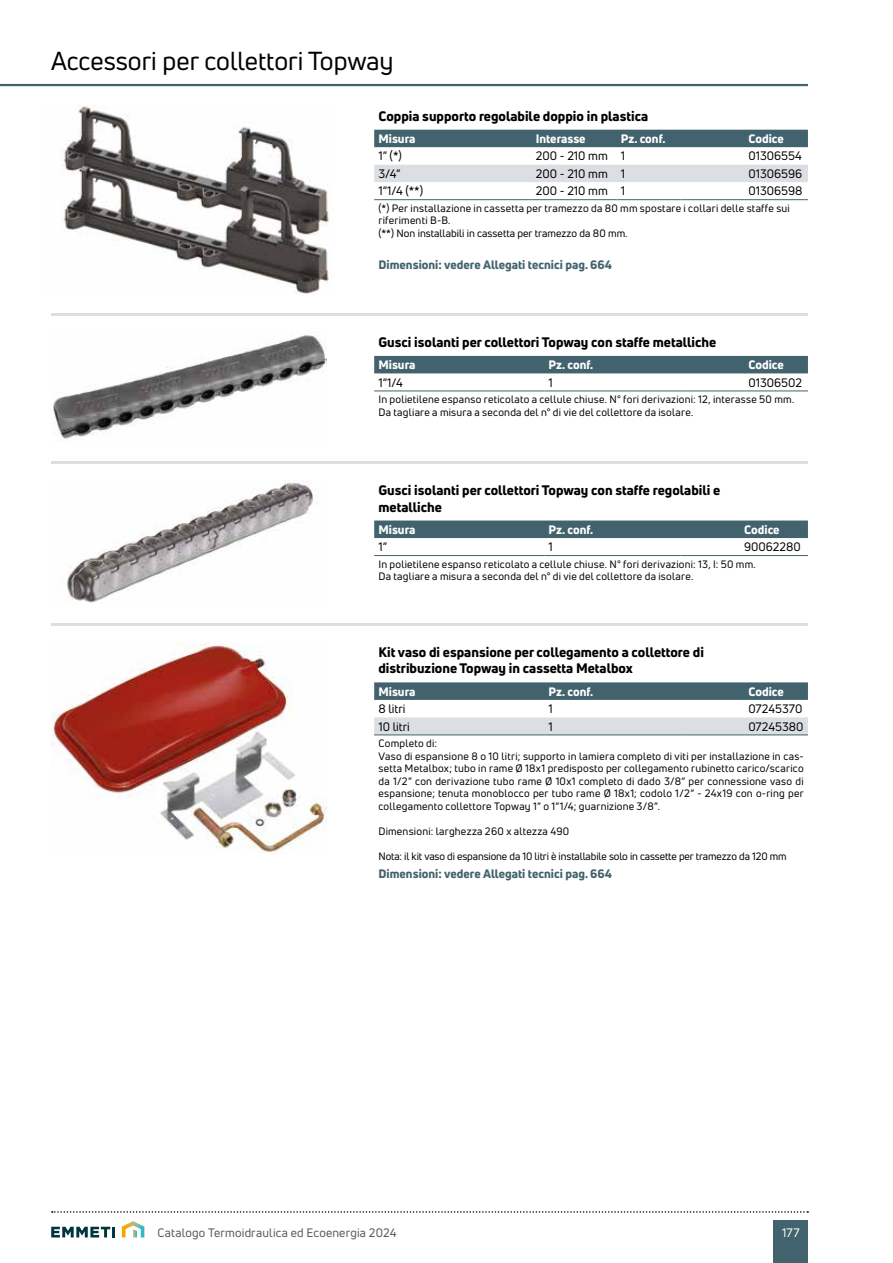
<style>
.page{position:relative;width:893px;height:1263px;background:#fff}
.page>*{position:absolute;margin:0;border:0;box-sizing:border-box;transform-origin:0 0}
.t1{font:25.5px "Uni Neue";color:#000}
.t2{font:800 13.5px/16.2px "Uni Neue";color:#000}
.t3{font:12px "Uni Neue";color:#000}
.t4{font:800 12px "Uni Neue";color:#fff}
.t5{font:800 12px "Uni Neue";color:#42636d}
.t6{font:12px "Uni Neue";letter-spacing:.015em;color:#575756}
.t7{font:12px "Uni Neue";color:#fff}
.t8{font:10.5px/12.6px "Uni Neue";letter-spacing:.02em;color:#000}
.t9{font:10.5px "Uni Neue";letter-spacing:-.01em;color:#000}
</style>
<div class="page">
<hr style="left:0;top:84px;width:808px;height:2px;background:#42636d">
<svg style="left:122px;top:1221px;width:22px;height:16px"></svg>
<svg style="left:51px;top:1227px;width:64px;height:10px"></svg>
<div style="left:774px;top:1220px;width:34px;height:43px;background:#42636d"></div>
<svg style="left:52px;top:1211px;width:756px;height:2px"></svg>
<img style="left:60px;top:105px;width:269px;height:189px">
<div style="left:374px;top:130px;width:434px;height:17px;background:#42636d"></div>
<div style="left:374px;top:165px;width:434px;height:17px;background:#dbdfe3"></div>
<hr style="left:374px;top:199px;width:157px;height:1px;background:#42636d">
<hr style="left:531px;top:199px;width:86px;height:1px;background:#42636d">
<hr style="left:617px;top:199px;width:63px;height:1px;background:#42636d">
<hr style="left:680px;top:199px;width:64px;height:1px;background:#42636d">
<hr style="left:744px;top:199px;width:64px;height:1px;background:#42636d">
<hr style="left:51px;top:313px;width:757px;height:3px;background:#dbdfe3">
<img style="left:53px;top:335px;width:274px;height:106px">
<div style="left:374px;top:356px;width:434px;height:17px;background:#42636d"></div>
<hr style="left:374px;top:390px;width:170px;height:1px;background:#42636d">
<hr style="left:544px;top:390px;width:136px;height:1px;background:#42636d">
<hr style="left:680px;top:390px;width:64px;height:1px;background:#42636d">
<hr style="left:744px;top:390px;width:64px;height:1px;background:#42636d">
<hr style="left:51px;top:462px;width:757px;height:2px;background:#dbdfe3">
<img style="left:67px;top:480px;width:249px;height:123px">
<div style="left:374px;top:520px;width:434px;height:18px;background:#42636d"></div>
<hr style="left:374px;top:555px;width:170px;height:1px;background:#42636d">
<hr style="left:544px;top:555px;width:136px;height:1px;background:#42636d">
<hr style="left:680px;top:555px;width:60px;height:1px;background:#42636d">
<hr style="left:740px;top:555px;width:68px;height:1px;background:#42636d">
<hr style="left:51px;top:624px;width:757px;height:2px;background:#dbdfe3">
<img style="left:51px;top:642px;width:276px;height:212px">
<svg style="left:374px;top:682px;width:434px;height:18px;background:#476770"></svg>
<div style="left:374px;top:717px;width:434px;height:17px;background:#dbdfe3"></div>
<hr style="left:374px;top:734px;width:170px;height:1px;background:#42636d">
<hr style="left:544px;top:734px;width:136px;height:1px;background:#42636d">
<hr style="left:680px;top:734px;width:64px;height:1px;background:#42636d">
<hr style="left:744px;top:734px;width:64px;height:1px;background:#42636d">
<h1 class="t1" style="left:51px;top:45px;width:344px">Accessori per collettori Topway</h1>
<p class="t2" style="left:378px;top:108px;width:271px">Coppia supporto regolabile doppio in plastica</p>
<p class="t4" style="left:378px;top:130px;width:38px">Misura</p>
<p class="t4" style="left:536px;top:130px;width:51px">Interasse</p>
<p class="t4" style="left:621px;top:130px;width:46px">Pz. conf.</p>
<p class="t4" style="left:748px;top:130px;width:37px">Codice</p>
<p class="t3" style="left:378px;top:149px;width:25px">1” (*)</p>
<p class="t3" style="left:536px;top:149px;width:91px">200 - 210 mm 1</p>
<p class="t3" style="left:748px;top:149px;width:55px">01306554</p>
<p class="t3" style="left:378px;top:166px;width:23px">3/4”</p>
<p class="t3" style="left:536px;top:166px;width:91px">200 - 210 mm 1</p>
<p class="t3" style="left:748px;top:166px;width:55px">01306596</p>
<p class="t3" style="left:378px;top:184px;width:46px">1”1/4 (**)</p>
<p class="t3" style="left:536px;top:184px;width:91px">200 - 210 mm 1</p>
<p class="t3" style="left:748px;top:184px;width:56px">01306598</p>
<p class="t8" style="left:378px;top:202px;width:413px">(*) Per installazione in cassetta per tramezzo da 80 mm spostare i collari delle staffe sui riferimenti B-B.<br>(**) Non installabili in cassetta per tramezzo da 80 mm.</p>
<p class="t5" style="left:378px;top:256px;width:235px">Dimensioni: vedere Allegati tecnici pag. 664</p>
<p class="t2" style="left:378px;top:334px;width:339px">Gusci isolanti per collettori Topway con staffe metalliche</p>
<p class="t4" style="left:378px;top:357px;width:38px">Misura</p>
<p class="t4" style="left:549px;top:357px;width:46px">Pz. conf.</p>
<p class="t4" style="left:748px;top:357px;width:37px">Codice</p>
<p class="t3" style="left:378px;top:375px;width:26px">1”1/4</p>
<p class="t3" style="left:549px;top:375px;width:6px">1</p>
<p class="t3" style="left:748px;top:375px;width:55px">01306502</p>
<p class="t8" style="left:378px;top:393px;width:417px">In polietilene espanso reticolato a cellule chiuse. N° fori derivazioni: 12, interasse 50 mm.<br>Da tagliare a misura a seconda del n° di vie del collettore da isolare.</p>
<p class="t2" style="left:378px;top:482px;width:343px">Gusci isolanti per collettori Topway con staffe regolabili e metalliche</p>
<p class="t4" style="left:378px;top:521px;width:38px">Misura</p>
<p class="t4" style="left:549px;top:521px;width:46px">Pz. conf.</p>
<p class="t4" style="left:744px;top:521px;width:37px">Codice</p>
<p class="t3" style="left:378px;top:539px;width:10px">1”</p>
<p class="t3" style="left:548px;top:539px;width:6px">1</p>
<p class="t3" style="left:744px;top:539px;width:58px">90062280</p>
<p class="t8" style="left:378px;top:557px;width:379px">In polietilene espanso reticolato a cellule chiuse. N° fori derivazioni: 13, I: 50 mm.<br>Da tagliare a misura a seconda del n° di vie del collettore da isolare.</p>
<p class="t2" style="left:378px;top:644px;width:327px">Kit vaso di espansione per collegamento a collettore di distribuzione Topway in cassetta Metalbox</p>
<p class="t4" style="left:378px;top:683px;width:38px">Misura</p>
<p class="t4" style="left:549px;top:683px;width:46px">Pz. conf.</p>
<p class="t4" style="left:748px;top:683px;width:37px">Codice</p>
<p class="t3" style="left:378px;top:701px;width:29px">8 litri</p>
<p class="t3" style="left:549px;top:701px;width:6px">1</p>
<p class="t3" style="left:748px;top:701px;width:55px">07245370</p>
<p class="t3" style="left:378px;top:719px;width:33px">10 litri</p>
<p class="t3" style="left:549px;top:719px;width:6px">1</p>
<p class="t3" style="left:748px;top:719px;width:57px">07245380</p>
<p class="t8" style="left:378px;top:737px;width:427px">Completo di:<br>Vaso di espansione 8 o 10 litri; supporto in lamiera completo di viti per installazione in cas&shy;setta Metalbox; tubo in rame Ø 18x1 predisposto per collegamento rubinetto carico/scarico da 1/2” con derivazione tubo rame Ø 10x1 completo di dado 3/8” per connessione vaso di espansione; tenuta monoblocco per tubo rame Ø 18x1; codolo 1/2” - 24x19 con o-ring per collegamento collettore Topway 1” o 1”1/4; guarnizione 3/8”.</p>
<p class="t8" style="left:378px;top:825px;width:192px">Dimensioni: larghezza 260 x altezza 490</p>
<p class="t9" style="left:378px;top:850px;width:410px">Nota: il kit vaso di espansione da 10 litri è installabile solo in cassette per tramezzo da 120 mm</p>
<p class="t5" style="left:378px;top:865px;width:235px">Dimensioni: vedere Allegati tecnici pag. 664</p>
<p class="t6" style="left:157px;top:1226px;width:241px">Catalogo Termoidraulica ed Ecoenergia 2024</p>
<p class="t7" style="left:782px;top:1225px;width:19px">177</p>
</div>
